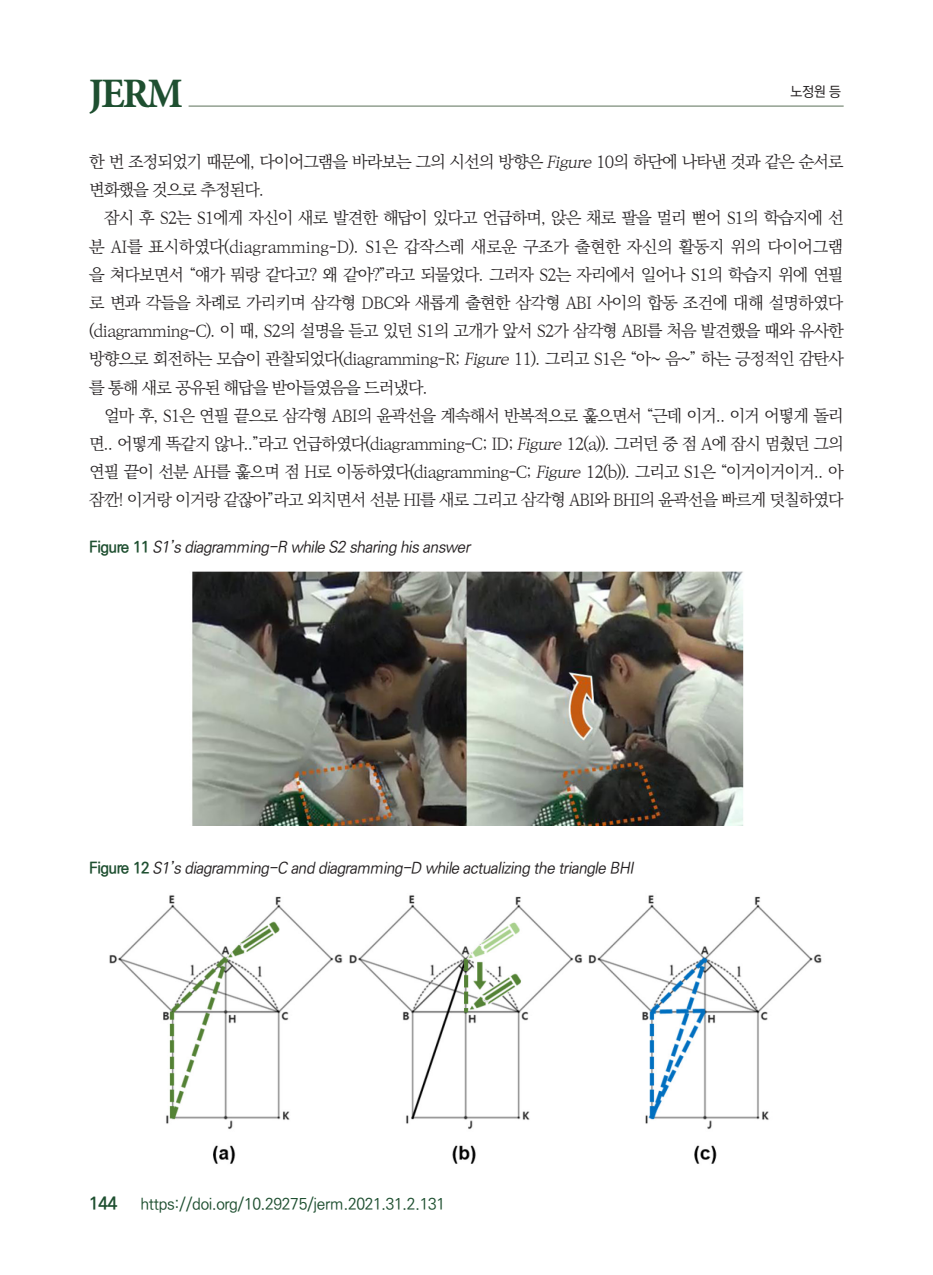
<style>
.page{position:relative;width:933px;height:1275px;background:#fff}
.page>*{position:absolute;margin:0;border:0;box-sizing:border-box;transform-origin:0 0}
.t1{font:700 42px "Minion Pro";color:#1e4f30}
.t2{font:700 17.5px "Ko Pub Dotum";color:#1e4f30}
.t3{font:300 16.62px/28.2px "Ko Pub Batang";letter-spacing:-.055em;color:#231f20;text-align:justify}
.t4{font:italic 500 15.75px "Ko Pub Dotum";color:#231f20}
.t5{font:500 15.75px "Ko Pub Dotum";letter-spacing:-.02em;color:#1e4f30}
.t6{font:500 14px "Ko Pub Dotum";color:#231f20}
.s1{font-style:italic}
.s2{font-weight:700;font-style:normal;color:#1e4f30}
</style>
<div class="page">
<img style="left:192px;top:571px;width:552px;height:255px">
<img style="left:109px;top:895px;width:713px;height:269px">
<hr style="left:189px;top:106px;width:654px;height:1px;background:#5c7159">
<h1 class="t1" style="left:89px;top:64px;width:96px">JERM</h1>
<p class="t6" style="left:790px;top:85px;width:52px">노정원 등</p>
<p class="t3" style="left:89px;top:148px;width:756px">한 번 조정되었기 때문에, 다이어그램을 바라보는 그의 시선의 방향은 <span class="s1">Figure</span> 10의 하단에 나타낸 것과 같은 순서로 변화했을 것으로 추정된다.</p>
<p class="t3" style="left:89px;top:205px;width:756px;text-indent:15px">잠시 후 S2는 S1에게 자신이 새로 발견한 해답이 있다고 언급하며, 앉은 채로 팔을 멀리 뻗어 S1의 학습지에 선 분 AI를 표시하였다(diagramming-D). S1은 갑작스레 새로운 구조가 출현한 자신의 활동지 위의 다이어그램 을 쳐다보면서 “얘가 뭐랑 같다고? 왜 같아?”라고 되물었다. 그러자 S2는 자리에서 일어나 S1의 학습지 위에 연필 로 변과 각들을 차례로 가리키며 삼각형 DBC와 새롭게 출현한 삼각형 ABI 사이의 합동 조건에 대해 설명하였다 (diagramming-C). 이 때, S2의 설명을 듣고 있던 S1의 고개가 앞서 S2가 삼각형 ABI를 처음 발견했을 때와 유사한 방향으로 회전하는 모습이 관찰되었다(diagramming-R; <span class="s1">Figure</span> 11). 그리고 S1은 “아~ 음~” 하는 긍정적인 감탄사 를 통해 새로 공유된 해답을 받아들였음을 드러냈다.</p>
<p class="t3" style="left:89px;top:402px;width:756px;text-indent:15px">얼마 후, S1은 연필 끝으로 삼각형 ABI의 윤곽선을 계속해서 반복적으로 훑으면서 “근데 이거.. 이거 어떻게 돌리 면.. 어떻게 똑같지 않나..”라고 언급하였다(diagramming-C; ID; <span class="s1">Figure</span> 12(a)). 그러던 중 점 A에 잠시 멈췄던 그의 연필 끝이 선분 AH를 훑으며 점 H로 이동하였다(diagramming-C; <span class="s1">Figure</span> 12(b)). 그리고 S1은 “이거이거이거.. 아 잠깐! 이거랑 이거랑 같잖아”라고 외치면서 선분 HI를 새로 그리고 삼각형 ABI와 BHI의 윤곽선을 빠르게 덧칠하였다</p>
<p class="t4" style="left:89px;top:539px;width:385px"><span class="s2">F i g u re 1 1</span> S1’s diagramming-R while S2 sharing his answer</p>
<p class="t4" style="left:89px;top:860px;width:549px"><span class="s2">F i g u re 1 2</span> S1’s diagramming-C and diagramming-D while actualizing the triangle BHI</p>
<p class="t2" style="left:89px;top:1195px;width:30px">144</p>
<p class="t5" style="left:140px;top:1196px;width:306px">https://doi.org/10.29275/jerm.2021.31.2.131</p>
</div>
